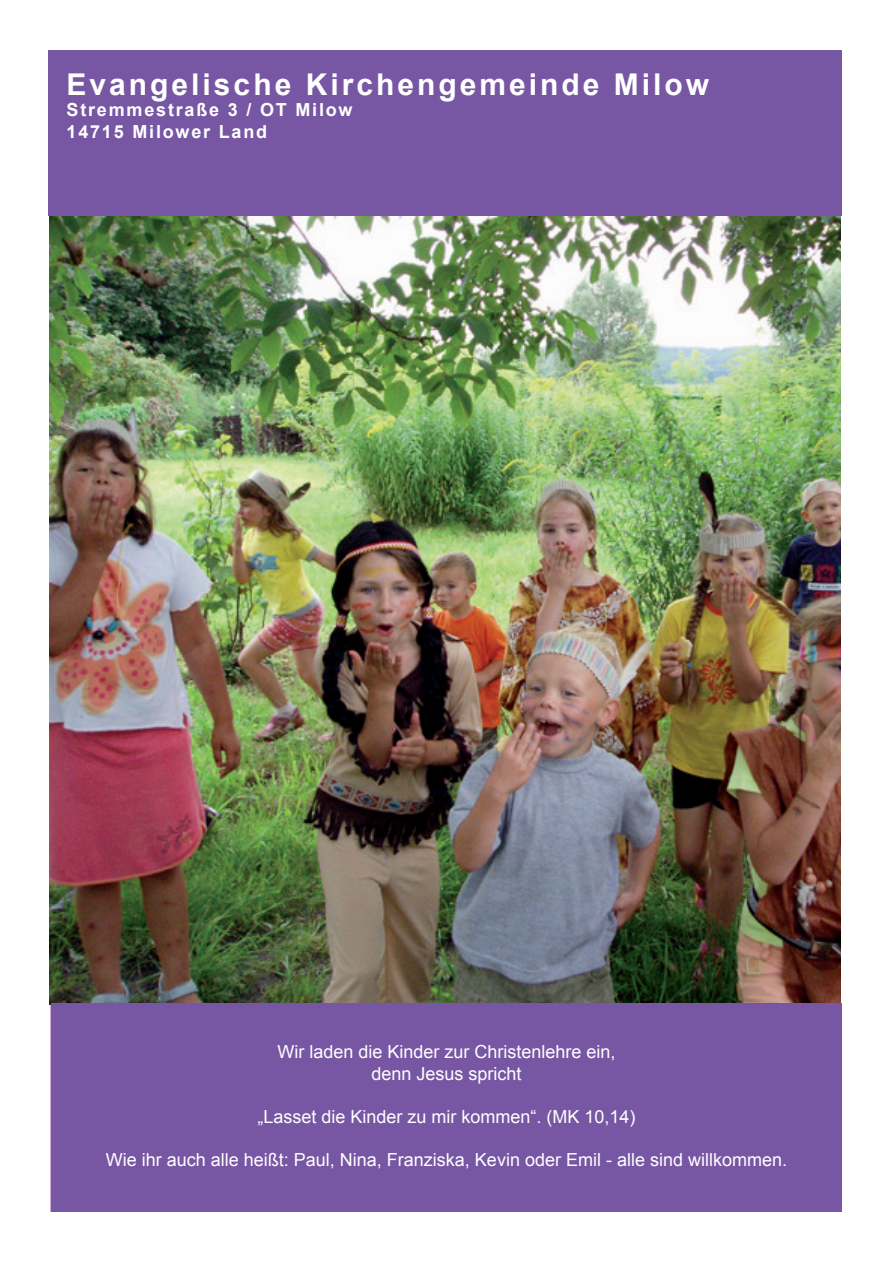
<style>
.page{position:relative;width:893px;height:1263px;background:#fff}
.page>*{position:absolute;margin:0;border:0;box-sizing:border-box;transform-origin:0 0}
.t1{font:700 30px "Arial";letter-spacing:.1em;color:#fff}
.t2{font:18px/21.6px "Arial";color:#fff;text-align:center}
.t3{font:700 18px/21.6px "Arial";letter-spacing:.1em;color:#fff}
</style>
<div class="page">
<img style="left:50px;top:217px;width:791px;height:787px">
<div style="left:49px;top:50px;width:793px;height:166px;background:#7756a3"></div>
<div style="left:51px;top:1003px;width:791px;height:209px;background:#7756a3"></div>
<h1 class="t1" style="left:67px;top:64px;width:644px">Evangelische Kirchengemeinde Milow</h1>
<p class="t3" style="left:67px;top:100px;width:288px">Stremmestraße 3 / OT Milow<br>14715 Milower Land</p>
<p class="t2" style="left:277px;top:1041px;width:340px">Wir laden die Kinder zur Christenlehre ein, denn Jesus spricht</p>
<p class="t2" style="left:257px;top:1106px;width:380px">„Lasset die Kinder zu mir kommen“. (MK 10,14)</p>
<p class="t2" style="left:106px;top:1149px;width:683px">Wie ihr auch alle heißt: Paul, Nina, Franziska, Kevin oder Emil - alle sind willkommen.</p>
</div>
